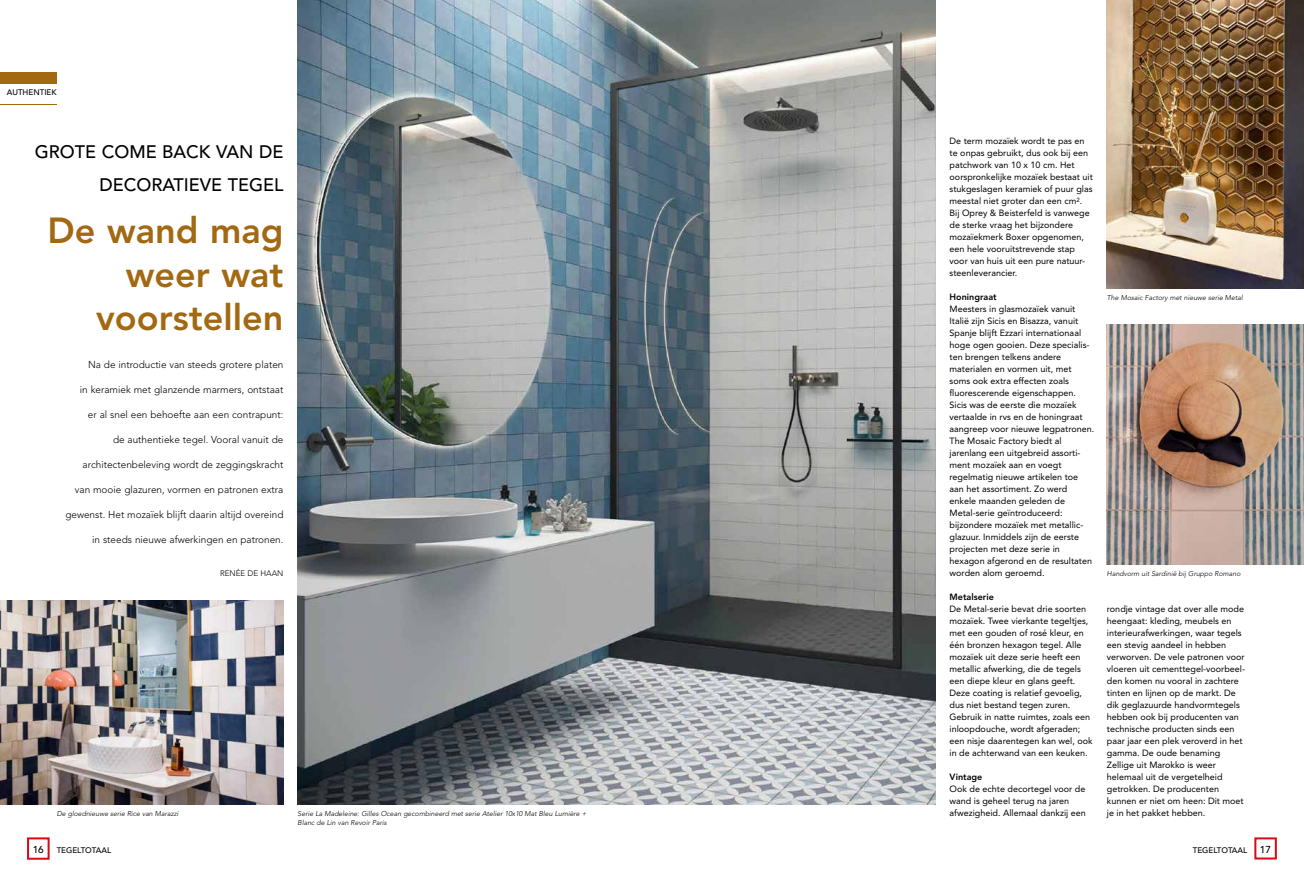
<style>
.page{position:relative;width:1304px;height:879px;background:#fff}
.page>*{position:absolute;margin:0;border:0;box-sizing:border-box;transform-origin:0 0}
.t1{font:800 36px/43.2px "Avenir LT Std";color:#a26912;text-align:right}
.t2{font:500 18px/33px "Avenir LT Std";color:#000;text-align:right}
.t3{font:300 10px "Avenir LT Std";color:#000}
.t4{font:500 10px "Avenir LT Std";color:#000}
.t5{font:9px/12px "Avenir LT Std";color:#000}
.t6{font:800 9px "Avenir LT Std";color:#000}
.t7{font:500 8px "Avenir LT Std";color:#000}
.t8{font:300 8px "Avenir LT Std";color:#000}
.t9{font:italic 300 7px/9px "Avenir LT Std";color:#000}
</style>
<div class="page">
<div style="left:27px;top:837px;width:23px;height:22px;border:2px solid #dc0814"></div>
<div style="left:1254px;top:837px;width:23px;height:22px;border:2px solid #dc0814"></div>
<div style="left:0;top:72px;width:57px;height:11px;background:#a26912"></div>
<hr style="left:0;top:104px;width:57px;height:1px;background:#a26912">
<img style="left:298px;top:0;width:637px;height:804px">
<img style="left:0;top:600px;width:283px;height:204px">
<img style="left:1107px;top:324px;width:197px;height:240px">
<img style="left:1107px;top:0;width:197px;height:288px">
<p class="t7" style="left:7px;top:88px;width:51px">AUTHENTIEK</p>
<p class="t5" style="left:950px;top:135px;width:145px">De term mozaïek wordt te pas en te onpas gebruikt, dus ook bij een patchwork van 10 x 10 cm. Het oorspronkelijke mozaïek bestaat uit stukgeslagen keramiek of puur glas meestal niet groter dan een cm<sup>2</sup>.<br>Bij Oprey &amp; Beisterfeld is vanwege de sterke vraag het bijzondere mozaïekmerk Boxer opgenomen, een hele vooruitstrevende stap voor van huis uit een pure natuur&shy;steenleverancier.</p>
<p class="t6" style="left:950px;top:292px;width:49px">Honingraat</p>
<p class="t5" style="left:950px;top:303px;width:146px">Meesters in glasmozaïek vanuit<br>Italië zijn Sicis en Bisazza, vanuit<br>Spanje blijft Ezzari internationaal hoge ogen gooien. Deze specialis&shy;ten brengen telkens andere materialen en vormen uit, met soms ook extra effecten zoals fluorescerende eigenschappen.<br>Sicis was de eerste die mozaïek vertaalde in rvs en de honingraat aangreep voor nieuwe legpatronen.<br>The Mosaic Factory biedt al jarenlang een uitgebreid assorti&shy;ment mozaïek aan en voegt regelmatig nieuwe artikelen toe aan het assortiment. Zo werd enkele maanden geleden de<br>Metal-serie geïntroduceerd: bijzondere mozaïek met metallic&shy;glazuur. Inmiddels zijn de eerste projecten met deze serie in hexagon afgerond en de resultaten worden alom geroemd.</p>
<p class="t6" style="left:950px;top:591px;width:46px">Metalserie</p>
<p class="t5" style="left:950px;top:603px;width:144px">De Metal-serie bevat drie soorten mozaïek. Twee vierkante tegeltjes, met een gouden of rosé kleur, en één bronzen hexagon tegel. Alle mozaïek uit deze serie heeft een metallic afwerking, die de tegels een diepe kleur en glans geeft.<br>Deze coating is relatief gevoelig, dus niet bestand tegen zuren.<br>Gebruik in natte ruimtes, zoals een inloopdouche, wordt afgeraden; een nisje daarentegen kan wel, ook in de achterwand van een keuken.</p>
<p class="t6" style="left:950px;top:771px;width:34px">Vintage</p>
<p class="t5" style="left:950px;top:783px;width:138px">Ook de echte decortegel voor de wand is geheel terug na jaren afwezigheid. Allemaal dankzij een</p>
<h2 class="t2" style="left:35px;top:135px;width:250px">GROTE COME BACK VAN DE<br>DECORATIEVE TEGEL</h2>
<h1 class="t1" style="left:47px;top:209px;width:238px">De wand mag weer wat voorstellen</h1>
<p class="t9" style="left:1107px;top:293px;width:137px">The Mosaic Factory met nieuwe serie Metal</p>
<p class="t3" style="left:88px;top:358px;width:197px">Na de introductie van steeds grotere platen</p>
<p class="t3" style="left:80px;top:383px;width:205px">in keramiek met glanzende marmers, ontstaat</p>
<p class="t3" style="left:88px;top:408px;width:197px">er al snel een behoefte aan een contrapunt:</p>
<p class="t3" style="left:113px;top:433px;width:172px">de authentieke tegel. Vooral vanuit de</p>
<p class="t3" style="left:83px;top:458px;width:202px">architectenbeleving wordt de zeggingskracht</p>
<p class="t3" style="left:75px;top:483px;width:210px">van mooie glazuren, vormen en patronen extra</p>
<p class="t3" style="left:65px;top:508px;width:220px">gewenst. Het mozaïek blijft daarin altijd overeind</p>
<p class="t3" style="left:92px;top:533px;width:193px">in steeds nieuwe afwerkingen en patronen.</p>
<p class="t8" style="left:220px;top:569px;width:65px">RENÉE DE HAAN</p>
<p class="t9" style="left:1107px;top:569px;width:135px">Handvorm uit Sardinië bij Gruppo Romano</p>
<p class="t5" style="left:1107px;top:603px;width:140px">rondje vintage dat over alle mode heengaat: kleding, meubels en interieurafwerkingen, waar tegels een stevig aandeel in hebben verworven. De vele patronen voor vloeren uit cementtegel-voorbeel&shy;den komen nu vooral in zachtere tinten en lijnen op de markt. De dik geglazuurde handvormtegels hebben ook bij producenten van technische producten sinds een paar jaar een plek veroverd in het gamma. De oude benaming<br>Zellige uit Marokko is weer helemaal uit de vergetelheid getrokken. De producenten kunnen er niet om heen: Dit moet je in het pakket hebben.</p>
<p class="t7" style="left:1193px;top:845px;width:56px">TEGELTOTAAL</p>
<p class="t9" style="left:57px;top:809px;width:123px">De gloednieuwe serie Rice van Marazzi</p>
<p class="t9" style="left:298px;top:809px;width:290px">Serie La Madeleine: Gilles Ocean gecombineerd met serie Atelier 10x10 Mat Bleu Lumière +<br>Blanc de Lin van Revoir Paris</p>
<p class="t4" style="left:33px;top:843px;width:13px">16</p>
<p class="t4" style="left:1260px;top:844px;width:13px">17</p>
<p class="t7" style="left:57px;top:845px;width:56px">TEGELTOTAAL</p>
</div>
